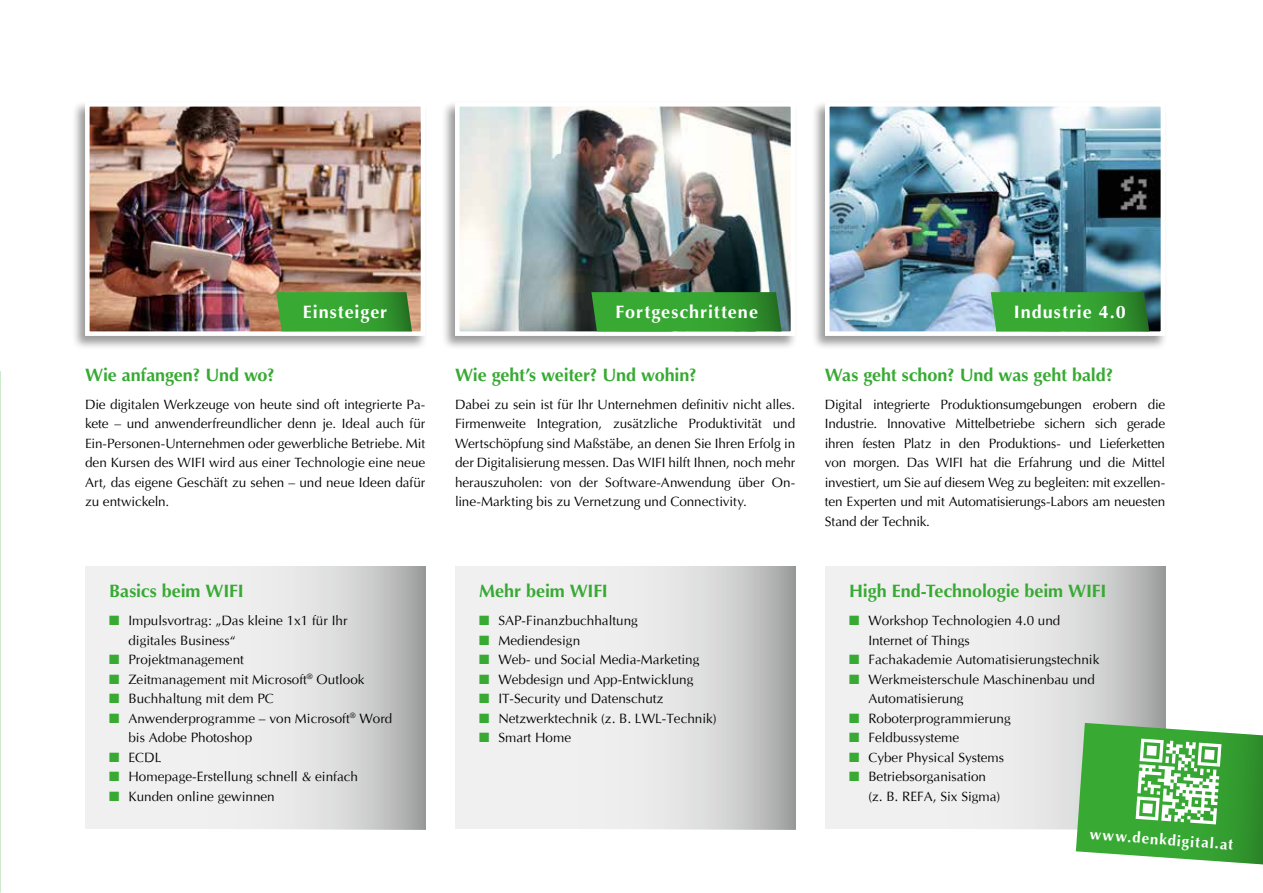
<style>
.page{position:relative;width:1263px;height:893px;background:#fff}
.page>*{position:absolute;margin:0;border:0;box-sizing:border-box;transform-origin:0 0}
.t1{font:700 18px "Optima LT Std";letter-spacing:-.01em;color:#38aa34}
.t2{font:700 18px "Optima LT Std";letter-spacing:.05em;color:#fff}
.t3{font:700 15px "Optima LT Std";color:#fff}
.t4{font:13.5px/19.5px "Optima LT Std";letter-spacing:-.01em;color:#000;text-align:justify}
.t5{font:13.5px/19.5px "Optima";color:#000}
.s1{color:#38aa34}
</style>
<div class="page">
<hr style="left:0;top:0;width:1px;height:893px;background:#cdeacc">
<svg style="left:85px;top:566px;width:340px;height:263px"></svg>
<div style="left:72px;top:100px;width:356px;height:251px;background:#000;opacity:.4"></div>
<img style="left:91px;top:108px;width:328px;height:222px">
<div style="left:85px;top:102px;width:340px;height:234px;border:5px solid #fff"></div>
<svg style="left:276px;top:292px;width:136px;height:39px"></svg>
<svg style="left:455px;top:566px;width:340px;height:263px"></svg>
<div style="left:441px;top:100px;width:357px;height:251px;background:#000;opacity:.4"></div>
<img style="left:461px;top:108px;width:328px;height:222px">
<div style="left:455px;top:102px;width:340px;height:234px;border:5px solid #fff"></div>
<svg style="left:591px;top:292px;width:190px;height:39px"></svg>
<svg style="left:825px;top:566px;width:340px;height:263px"></svg>
<div style="left:811px;top:100px;width:357px;height:251px;background:#000;opacity:.4"></div>
<img style="left:831px;top:108px;width:328px;height:222px">
<div style="left:825px;top:102px;width:340px;height:234px;border:5px solid #fff"></div>
<svg style="left:991px;top:292px;width:158px;height:39px"></svg>
<div style="left:0;top:0;width:28px;height:378px;background:#fff"></div>
<svg style="left:1076px;top:723px;width:187px;height:142px"></svg>
<h1 class="t2" style="left:303px;top:301px;width:86px">Einsteiger</h1>
<h1 class="t1" style="left:85px;top:364px;width:191px">Wie anfangen? Und wo?</h1>
<p class="t4" style="left:85px;top:394px;width:342px">Die digitalen Werkzeuge von heute sind oft integrierte Pa&shy;kete – und anwenderfreundlicher denn je. Ideal auch für Ein-Personen-Unternehmen oder gewerbliche Betriebe. Mit den Kursen des WIFI wird aus einer Technologie eine neue Art, das eigene Geschäft zu sehen – und neue Ideen dafür zu entwickeln.</p>
<h1 class="t1" style="left:109px;top:581px;width:136px">Basics beim WIFI</h1>
<p class="t5" style="left:128px;top:611px;width:221px;text-indent:-19px"><span class="s1">■</span> Impulsvortrag: „Das kleine 1x1 für Ihr digitales Business“</p>
<p class="t5" style="left:109px;top:650px;width:136px"><span class="s1">■</span> Projektmanagement</p>
<p class="t5" style="left:109px;top:670px;width:257px"><span class="s1">■</span> Zeitmanagement mit Microsoft<sup>®</sup> Outlook</p>
<p class="t5" style="left:109px;top:689px;width:166px"><span class="s1">■</span> Buchhaltung mit dem PC</p>
<p class="t5" style="left:128px;top:709px;width:265px;text-indent:-19px"><span class="s1">■</span> Anwenderprogramme – von Microsoft<sup>®</sup> Word bis Adobe Photoshop</p>
<p class="t5" style="left:109px;top:748px;width:54px"><span class="s1">■</span> ECDL</p>
<p class="t5" style="left:109px;top:767px;width:250px"><span class="s1">■</span> Homepage-Erstellung schnell &amp; einfach</p>
<p class="t5" style="left:109px;top:787px;width:167px"><span class="s1">■</span> Kunden online gewinnen</p>
<h1 class="t2" style="left:615px;top:301px;width:144px">Fortgeschrittene</h1>
<h1 class="t1" style="left:455px;top:364px;width:243px">Wie geht’s weiter? Und wohin?</h1>
<p class="t4" style="left:455px;top:394px;width:342px">Dabei zu sein ist für Ihr Unternehmen definitiv nicht alles.<br>Firmenweite Integration, zusätzliche Produktivität und Wertschöpfung sind Maßstäbe, an denen Sie Ihren Erfolg in der Digitalisierung messen. Das WIFI hilft Ihnen, noch mehr herauszuholen: von der Software-Anwendung über On&shy;line-Markting bis zu Vernetzung und Connectivity.</p>
<h1 class="t1" style="left:479px;top:581px;width:130px">Mehr beim WIFI</h1>
<p class="t5" style="left:479px;top:611px;width:160px"><span class="s1">■</span> SAP-Finanzbuchhaltung</p>
<p class="t5" style="left:479px;top:631px;width:102px"><span class="s1">■</span> Mediendesign</p>
<p class="t5" style="left:479px;top:650px;width:222px"><span class="s1">■</span> Web- und Social Media-Marketing</p>
<p class="t5" style="left:479px;top:670px;width:216px"><span class="s1">■</span> Webdesign und App-Entwicklung</p>
<p class="t5" style="left:479px;top:689px;width:186px"><span class="s1">■</span> IT-Security und Datenschutz</p>
<p class="t5" style="left:479px;top:709px;width:239px"><span class="s1">■</span> Netzwerktechnik (z. B. LWL-Technik)</p>
<p class="t5" style="left:479px;top:728px;width:93px"><span class="s1">■</span> Smart Home</p>
<h1 class="t2" style="left:1014px;top:301px;width:113px">Industrie 4.0</h1>
<h1 class="t1" style="left:825px;top:364px;width:290px">Was geht schon? Und was geht bald?</h1>
<p class="t4" style="left:825px;top:394px;width:342px">Digital integrierte Produktionsumgebungen erobern die Industrie. Innovative Mittelbetriebe sichern sich gerade ihren festen Platz in den Produktions- und Lieferketten von morgen. Das WIFI hat die Erfahrung und die Mittel investiert, um Sie auf diesem Weg zu begleiten: mit exzellen&shy;ten Experten und mit Automatisierungs-Labors am neuesten Stand der Technik.</p>
<h1 class="t1" style="left:849px;top:581px;width:259px">High End-Technologie beim WIFI</h1>
<p class="t5" style="left:868px;top:611px;width:194px;text-indent:-19px"><span class="s1">■</span> Workshop Technologien 4.0 und<br>Internet of Things</p>
<p class="t5" style="left:849px;top:650px;width:252px"><span class="s1">■</span> Fachakademie Automatisierungstechnik</p>
<p class="t5" style="left:868px;top:670px;width:228px;text-indent:-19px"><span class="s1">■</span> Werkmeisterschule Maschinenbau und<br>Automatisierung</p>
<p class="t5" style="left:849px;top:709px;width:163px"><span class="s1">■</span> Roboterprogrammierung</p>
<p class="t5" style="left:849px;top:728px;width:111px"><span class="s1">■</span> Feldbussysteme</p>
<p class="t5" style="left:849px;top:748px;width:156px"><span class="s1">■</span> Cyber Physical Systems</p>
<p class="t5" style="left:868px;top:767px;width:134px;text-indent:-19px"><span class="s1">■</span> Betriebsorganisation (z. B. REFA, Six Sigma)</p>
<p class="t3" style="left:1090px;top:826px;width:145px;rotate:4deg">www.denkdigital.at</p>
</div>
